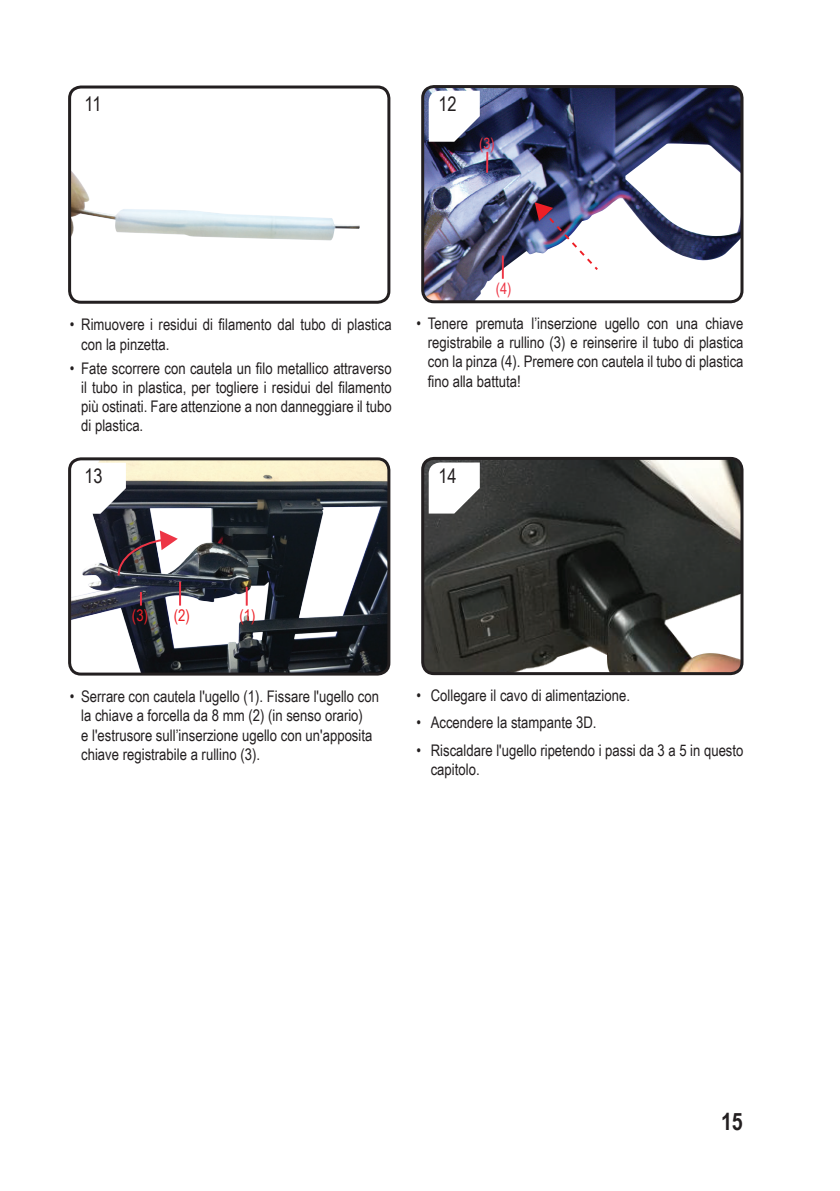
<style>
.page{position:relative;width:840px;height:1191px;background:#fff}
.page>*{position:absolute;margin:0;border:0;box-sizing:border-box;transform-origin:0 0}
.t1{font:700 24px "Arial Narrow";color:#231f20}
.t2{font:20px "Arial Narrow";color:#231f20}
.t3{font:16px/19.2px "Arial Narrow";color:#231f20}
.t4{font:16px "Arial Narrow";color:#ed1f26}
.t5{font:15.6px "Arial Narrow";color:#ed3545}
</style>
<div class="page">
<img style="left:72px;top:172px;width:288px;height:68px">
<div style="left:68px;top:85px;width:322px;height:219px;border:3px solid #231f20;border-radius:11px"></div>
<img style="left:425px;top:89px;width:316px;height:213px">
<img style="left:534px;top:202px;width:65px;height:70px">
<hr style="left:501px;top:255px;width:2px;height:24px;background:#ed3545">
<hr style="left:486px;top:152px;width:2px;height:21px;background:#ed3545">
<div style="left:421px;top:85px;width:322px;height:218px;border:3px solid #231f20;border-radius:11px"></div>
<svg style="left:428px;top:91px;width:51px;height:51px"></svg>
<img style="left:72px;top:461px;width:316px;height:213px">
<svg style="left:245px;top:587px;width:2px;height:18px"></svg>
<svg style="left:117px;top:530px;width:61px;height:47px"></svg>
<hr style="left:179px;top:582px;width:2px;height:23px;background:#ed3545">
<svg style="left:140px;top:592px;width:2px;height:13px"></svg>
<div style="left:68px;top:457px;width:322px;height:218px;border:3px solid #231f20;border-radius:11px"></div>
<svg style="left:75px;top:463px;width:51px;height:51px"></svg>
<img style="left:425px;top:458px;width:316px;height:214px">
<div style="left:421px;top:457px;width:322px;height:218px;border:3px solid #231f20;border-radius:11px"></div>
<svg style="left:428px;top:462px;width:51px;height:51px"></svg>
<p class="t2" style="left:84px;top:89px;width:19px">11</p>
<p class="t2" style="left:438px;top:89px;width:20px">12</p>
<p class="t5" style="left:479px;top:132px;width:17px">(3)</p>
<p class="t3" style="left:81px;top:314px;width:312px;text-indent:-11px">• Rimuovere i residui di filamento dal tubo di plastica con la pinzetta.</p>
<p class="t3" style="left:81px;top:358px;width:312px;text-align:justify;text-indent:-11px">• Fate scorrere con cautela un filo metallico attraverso il tubo in plastica, per togliere i residui del filamento più ostinati. Fare attenzione a non danneggiare il tubo di plastica.</p>
<p class="t5" style="left:495px;top:277px;width:17px">(4)</p>
<p class="t3" style="left:427px;top:313px;width:317px;text-align:justify;text-indent:-11px">• Tenere premuta l’inserzione ugello con una chiave registrabile a rullino (3) e reinserire il tubo di plastica con la pinza (4). Premere con cautela il tubo di plastica fino alla battuta!</p>
<p class="t2" style="left:84px;top:461px;width:20px">13</p>
<p class="t2" style="left:438px;top:461px;width:20px">14</p>
<p class="t4" style="left:132px;top:604px;width:59px">(3) (2)</p>
<p class="t4" style="left:239px;top:604px;width:18px">(1)</p>
<p class="t3" style="left:81px;top:686px;width:299px;text-indent:-11px">• Serrare con cautela l'ugello (1). Fissare l'ugello con la chiave a forcella da 8 mm (2) (in senso orario)<br>e l'estrusore sull’inserzione ugello con un'apposita chiave registrabile a rullino (3).</p>
<p class="t3" style="left:416px;top:685px;width:215px">• Collegare il cavo di alimentazione.</p>
<p class="t3" style="left:416px;top:712px;width:181px">• Accendere la stampante 3D.</p>
<p class="t3" style="left:430px;top:740px;width:314px;text-indent:-14px">• Riscaldare l'ugello ripetendo i passi da 3 a 5 in questo capitolo.</p>
<h1 class="t1" style="left:720px;top:1103px;width:23px">15</h1>
</div>
